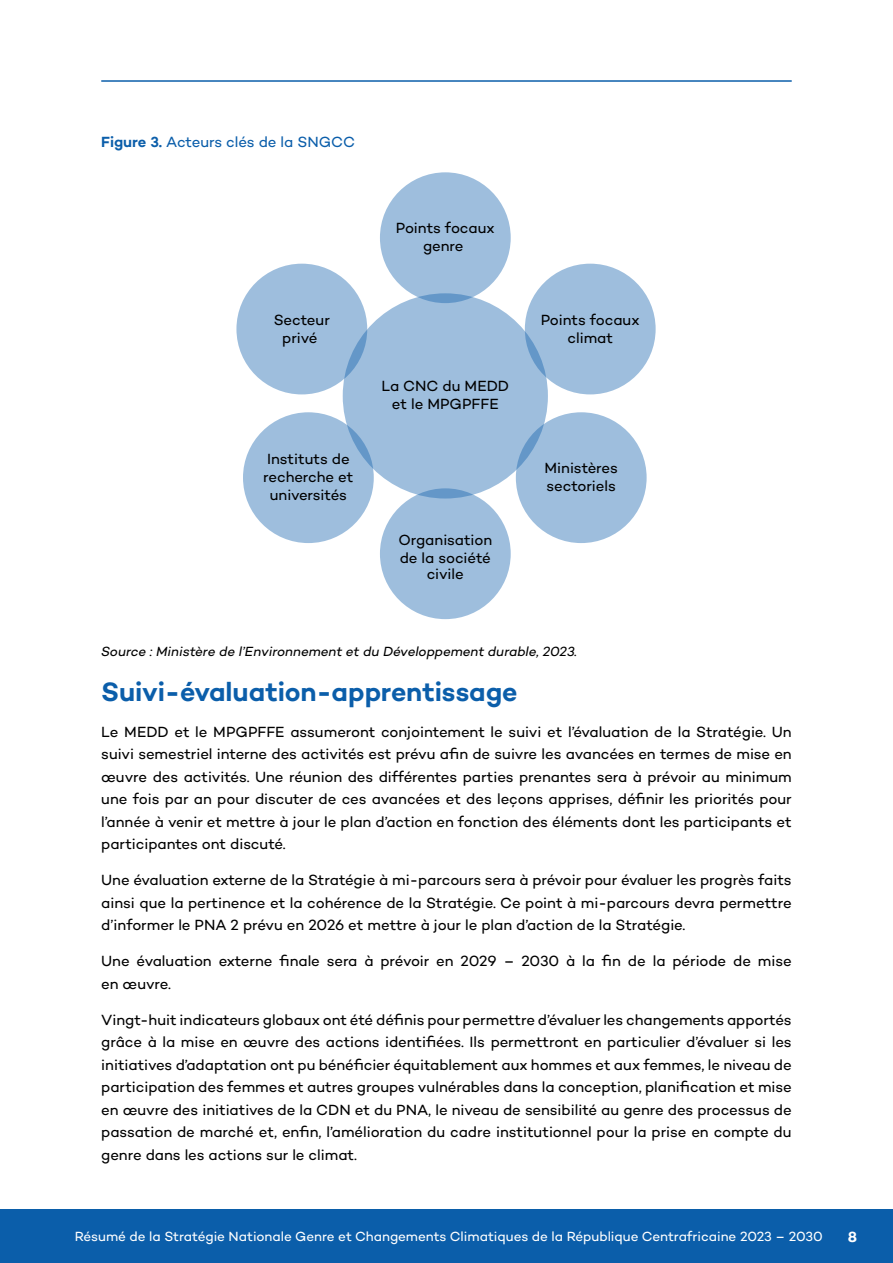
<style>
.page{position:relative;width:893px;height:1263px;background:#fff}
.page>*{position:absolute;margin:0;border:0;box-sizing:border-box;transform-origin:0 0}
.t1{font:600 27px "Campton";color:#0b5eaa}
.t2{font:15px/22.5px "Campton";letter-spacing:-.005em;color:#000;text-align:center}
.t3{font:15px "Campton";letter-spacing:-.005em;color:#0b5eaa}
.t4{font:600 15px "Campton";color:#fff}
.t5{font:13.5px "Campton";letter-spacing:-.005em;color:#fff}
.t6{font:italic 13.5px "Campton";letter-spacing:-.005em;color:#000}
.s1{font-weight:600}
</style>
<div class="page">
<hr style="left:101px;top:80px;width:691px;height:2px;background:#0b5eaa">
<div style="left:0;top:1209px;width:893px;height:54px;background:#0b5eaa"></div>
<div style="left:343px;top:293px;width:205px;height:205px;background:#9ebedd;border-radius:50%"></div>
<div style="left:380px;top:172px;width:131px;height:131px;background:#9ebedd;border-radius:50%"></div>
<div style="left:525px;top:264px;width:131px;height:130px;background:#9ebedd;border-radius:50%"></div>
<div style="left:516px;top:412px;width:131px;height:131px;background:#9ebedd;border-radius:50%"></div>
<div style="left:380px;top:488px;width:131px;height:131px;background:#9ebedd;border-radius:50%"></div>
<div style="left:243px;top:412px;width:131px;height:131px;background:#9ebedd;border-radius:50%"></div>
<div style="left:236px;top:264px;width:131px;height:130px;background:#9ebedd;border-radius:50%"></div>
<p class="t3" style="left:101px;top:132px;width:255px"><span class="s1">Figure 3.</span> Acteurs clés de la SNGCC</p>
<p class="t2" style="left:274px;top:310px;width:58px;line-height:18px">Secteur privé</p>
<p class="t2" style="left:263px;top:450px;width:92px;line-height:18px">Instituts de recherche et universités</p>
<p class="t2" style="left:396px;top:219px;width:100px;line-height:18px">Points focaux genre</p>
<p class="t2" style="left:381px;top:377px;width:129px;line-height:18px">La CNC du MEDD et le MPGPFFE</p>
<p class="t2" style="left:398px;top:530px;width:95px;line-height:18px;text-align:left">Organisation de la société</p>
<p class="t2" style="left:427px;top:562px;width:39px">civile</p>
<p class="t2" style="left:541px;top:310px;width:100px;line-height:18px">Points focaux climat</p>
<p class="t2" style="left:544px;top:459px;width:75px;line-height:18px;text-align:left">Ministères sectoriels</p>
<p class="t6" style="left:101px;top:642px;width:477px">Source : Ministère de l’Environnement et du Développement durable, 2023.</p>
<h1 class="t1" style="left:101px;top:674px;width:418px">Suivi-évaluation-apprentissage</h1>
<p class="t2" style="left:101px;top:720px;width:692px;text-align:justify">Le MEDD et le MPGPFFE assumeront conjointement le suivi et l’évaluation de la Stratégie. Un suivi semestriel interne des activités est prévu afin de suivre les avancées en termes de mise en œuvre des activités. Une réunion des différentes parties prenantes sera à prévoir au minimum une fois par an pour discuter de ces avancées et des leçons apprises, définir les priorités pour l’année à venir et mettre à jour le plan d’action en fonction des éléments dont les participants et participantes ont discuté.</p>
<p class="t2" style="left:101px;top:868px;width:692px;text-align:justify">Une évaluation externe de la Stratégie à mi-parcours sera à prévoir pour évaluer les progrès faits ainsi que la pertinence et la cohérence de la Stratégie. Ce point à mi-parcours devra permettre d’informer le PNA 2 prévu en 2026 et mettre à jour le plan d’action de la Stratégie.</p>
<p class="t2" style="left:101px;top:949px;width:692px;text-align:left">Une évaluation externe finale sera à prévoir en 2029 – 2030 à la fin de la période de mise en œuvre.</p>
<p class="t2" style="left:101px;top:1008px;width:692px;text-align:justify">Vingt-huit indicateurs globaux ont été définis pour permettre d’évaluer les changements apportés grâce à la mise en œuvre des actions identifiées. Ils permettront en particulier d’évaluer si les initiatives d’adaptation ont pu bénéficier équitablement aux hommes et aux femmes, le niveau de participation des femmes et autres groupes vulnérables dans la conception, planification et mise en œuvre des initiatives de la CDN et du PNA, le niveau de sensibilité au genre des processus de passation de marché et, enfin, l’amélioration du cadre institutionnel pour la prise en compte du genre dans les actions sur le climat.</p>
<p class="t5" style="left:75px;top:1228px;width:749px">Résumé de la Stratégie Nationale Genre et Changements Climatiques de la République Centrafricaine 2023 – 2030</p>
<p class="t4" style="left:848px;top:1227px;width:11px">8</p>
</div>
